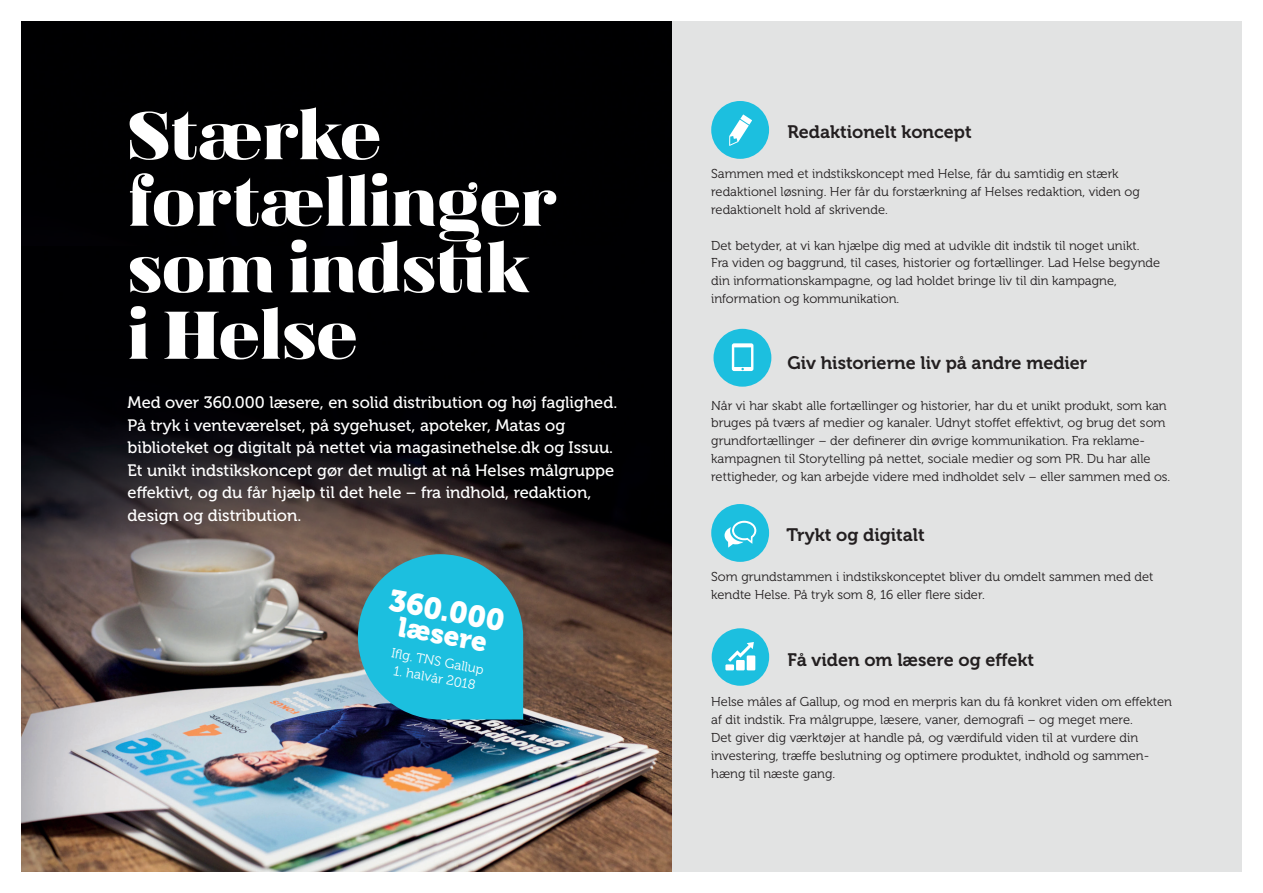
<style>
.page{position:relative;width:1263px;height:893px;background:#fff}
.page>*{position:absolute;margin:0;border:0;box-sizing:border-box;transform-origin:0 0}
.t1{font:68.25px/66.4px "Magnel";color:#fff}
.t2{font:30.15px "Museo 900";color:#fff}
.t3{font:27.9px "Museo 900";color:#fff}
.t4{font:18px "Museo 700";color:#231f20}
.t5{font:16.5px/22.5px "Museo 500";color:#fff}
.brødtekst{font:13.35px "Museo 300";color:#fff}
.Fakta_tekst{font:12.9px/17.7px "Museo 300";color:#231f20}
</style>
<div class="page">
<div style="left:21px;top:21px;width:1221px;height:851px;background:#e2e3e3"></div>
<div style="left:21px;top:21px;width:651px;height:226px;background:#000001"></div>
<img style="left:21px;top:247px;width:651px;height:625px">
<div style="left:713px;top:329px;width:58px;height:58px;background:#1cbfdf;border-radius:50%"></div>
<svg style="left:732px;top:343px;width:21px;height:28px"></svg>
<div style="left:712px;top:628px;width:57px;height:58px;background:#1cbfdf;border-radius:50%"></div>
<div style="left:725px;top:664px;width:9px;height:6px;background:#fff"></div>
<div style="left:747px;top:655px;width:8px;height:15px;background:#fff"></div>
<div style="left:736px;top:660px;width:9px;height:10px;background:#fff"></div>
<svg style="left:728px;top:642px;width:26px;height:20px"></svg>
<div style="left:711px;top:101px;width:58px;height:58px;background:#1cbfdf;border-radius:50%"></div>
<svg style="left:729px;top:115px;width:23px;height:31px"></svg>
<div style="left:711px;top:504px;width:58px;height:58px;background:#1cbfdf;border-radius:50%"></div>
<svg style="left:724px;top:521px;width:32px;height:27px"></svg>
<svg style="left:358px;top:554px;width:165px;height:165px;background:#28aec9"></svg>
<p class="t1" style="left:128px;top:102px;width:431px">Stærke fortællinger</p>
<p class="t1" style="left:128px;top:235px;width:404px">som indstik</p>
<p class="t1" style="left:128px;top:302px;width:231px">i Helse</p>
<p class="t5" style="left:128px;top:391px;width:491px">Med over 360.000 læsere, en solid distribution og høj faglighed.<br>På tryk i venteværelset, på sygehuset, apoteker, Matas og biblioteket og digitalt på nettet via magasinethelse.dk og Issuu.<br>Et unikt indstikskoncept gør det muligt at nå Helses målgruppe effektivt, og du får hjælp til det hele – fra indhold, redaktion, design og distribution.</p>
<p class="t2" style="left:393px;top:583px;width:118px;rotate:11deg">360.000</p>
<p class="t3" style="left:401px;top:610px;width:92px;rotate:11deg">læsere</p>
<p class="brødtekst" style="left:393px;top:646px;width:95px;rotate:10deg">Ifl g. TNS Gallup</p>
<p class="brødtekst" style="left:395px;top:663px;width:85px;rotate:10deg">1. halvår 2018</p>
<p class="t4" style="left:787px;top:122px;width:186px">Redaktionelt koncept</p>
<p class="Fakta_tekst" style="left:711px;top:165px;width:430px">Sammen med et indstikskoncept med Helse, får du samtidig en stærk redaktionel løsning. Her får du forstærkning af Helses redaktion, viden og redaktionelt hold af skrivende.</p>
<p class="Fakta_tekst" style="left:711px;top:237px;width:430px">Det betyder, at vi kan hjælpe dig med at udvikle dit indstik til noget unikt.</p>
<p class="Fakta_tekst" style="left:711px;top:254px;width:450px">Fra viden og baggrund, til cases, historier og fortællinger. Lad Helse begynde din informationskampagne, og lad holdet bringe liv til din kampagne, information og kommunikation.</p>
<p class="t4" style="left:787px;top:353px;width:301px">Giv historierne liv på andre medier</p>
<p class="Fakta_tekst" style="left:711px;top:397px;width:457px;text-align:justify">Når vi har skabt alle fortællinger og historier, har du et unikt produkt, som kan bruges på tværs af medier og kanaler. Udnyt stoffet effektivt, og brug det som grundfortællinger – der definerer din øvrige kommunikation. Fra reklame-</p>
<p class="Fakta_tekst" style="left:711px;top:450px;width:461px">kampagnen til Storytelling på nettet, sociale medier og som PR. Du har alle rettigheder, og kan arbejde videre med indholdet selv – eller sammen med os.</p>
<p class="t4" style="left:786px;top:524px;width:140px">Trykt og digitalt</p>
<p class="Fakta_tekst" style="left:711px;top:568px;width:444px">Som grundstammen i indstikskonceptet bliver du omdelt sammen med det kendte Helse. På tryk som 8, 16 eller flere sider.</p>
<p class="t4" style="left:787px;top:650px;width:248px">Få viden om læsere og effekt</p>
<p class="Fakta_tekst" style="left:711px;top:693px;width:462px">Helse måles af Gallup, og mod en merpris kan du få konkret viden om effekten af dit indstik. Fra målgruppe, læsere, vaner, demografi – og meget mere.</p>
<p class="Fakta_tekst" style="left:711px;top:729px;width:440px">Det giver dig værktøjer at handle på, og værdifuld viden til at vurdere din investering, træffe beslutning og optimere produktet, indhold og sammen&shy;hæng til næste gang.</p>
</div>
